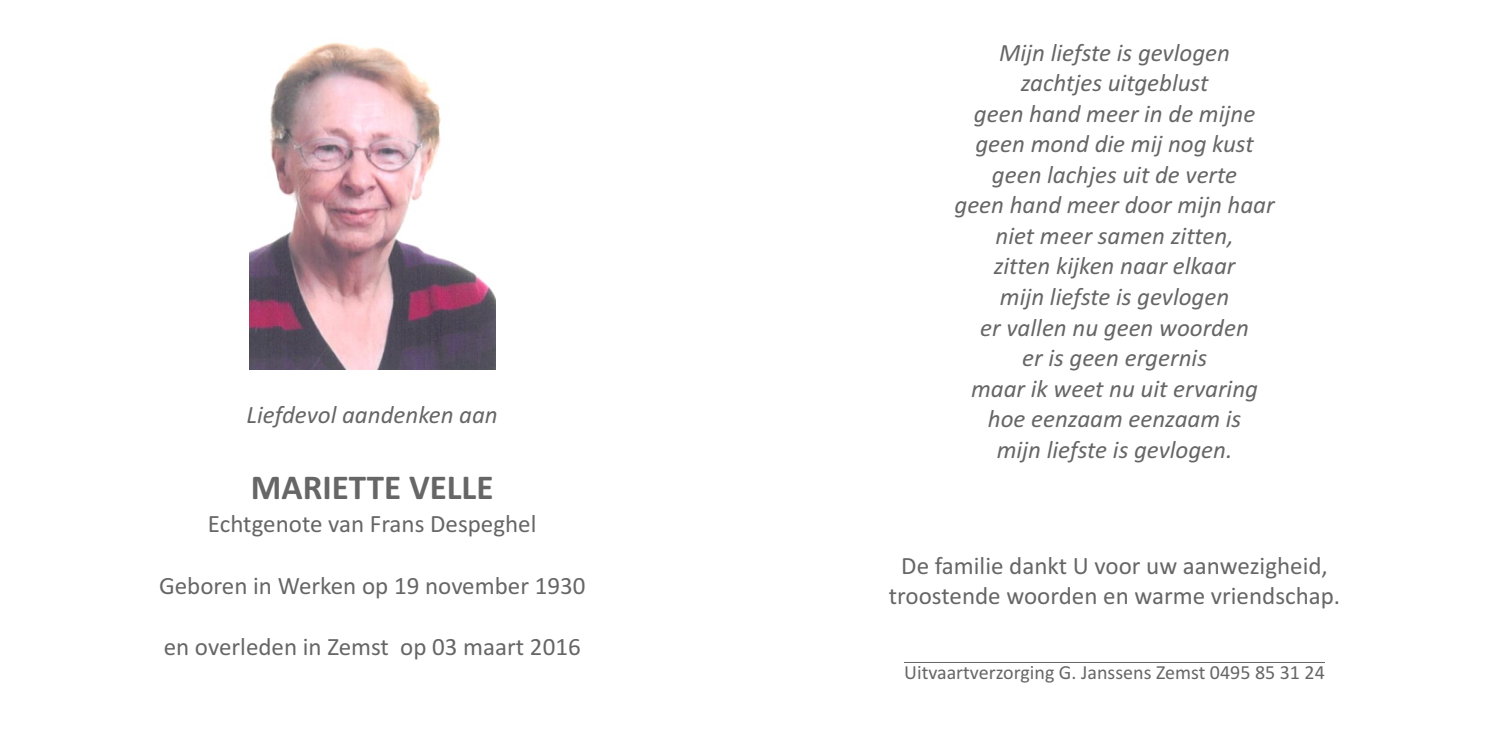
<style>
.page{position:relative;width:1489px;height:745px;background:#fff}
.page>*{position:absolute;margin:0;border:0;box-sizing:border-box;transform-origin:0 0}
.t1{font:700 35px "Calibri";color:#666}
.t2{font:italic 25px/30.5px "Calibri";color:#666;text-align:center}
.t3{font:25px/30.5px "Calibri";color:#666;text-align:center}
.t4{font:20px "Calibri";color:#666}
</style>
<div class="page">
<hr style="left:904px;top:661px;width:420px;height:1px;background:#666">
<img style="left:249px;top:42px;width:246px;height:327px">
<p class="t2" style="left:246px;top:400px;width:253px">Liefdevol aandenken aan</p>
<h1 class="t1" style="left:251px;top:472px;width:244px">MARIETTE VELLE</h1>
<p class="t3" style="left:208px;top:510px;width:330px">Echtgenote van Frans Despeghel</p>
<p class="t3" style="left:159px;top:571px;width:428px">Geboren in Werken op 19 november 1930</p>
<p class="t3" style="left:164px;top:632px;width:418px">en overleden in Zemst op 03 maart 2016</p>
<p class="t2" style="left:954px;top:39px;width:322px">Mijn liefste is gevlogen<br>zachtjes uitgeblust<br>geen hand meer in de mijne geen mond die mij nog kust geen lachjes uit de verte<br>geen hand meer door mijn haar niet meer samen zitten,<br>zitten kijken naar elkaar<br>mijn liefste is gevlogen<br>er vallen nu geen woorden<br>er is geen ergernis<br>maar ik weet nu uit ervaring hoe eenzaam eenzaam is<br>mijn liefste is gevlogen.</p>
<p class="t3" style="left:888px;top:552px;width:453px">De familie dankt U voor uw aanwezigheid, troostende woorden en warme vriendschap.</p>
<p class="t4" style="left:904px;top:663px;width:422px">Uitvaartverzorging G. Janssens Zemst 0495 85 31 24</p>
</div>
